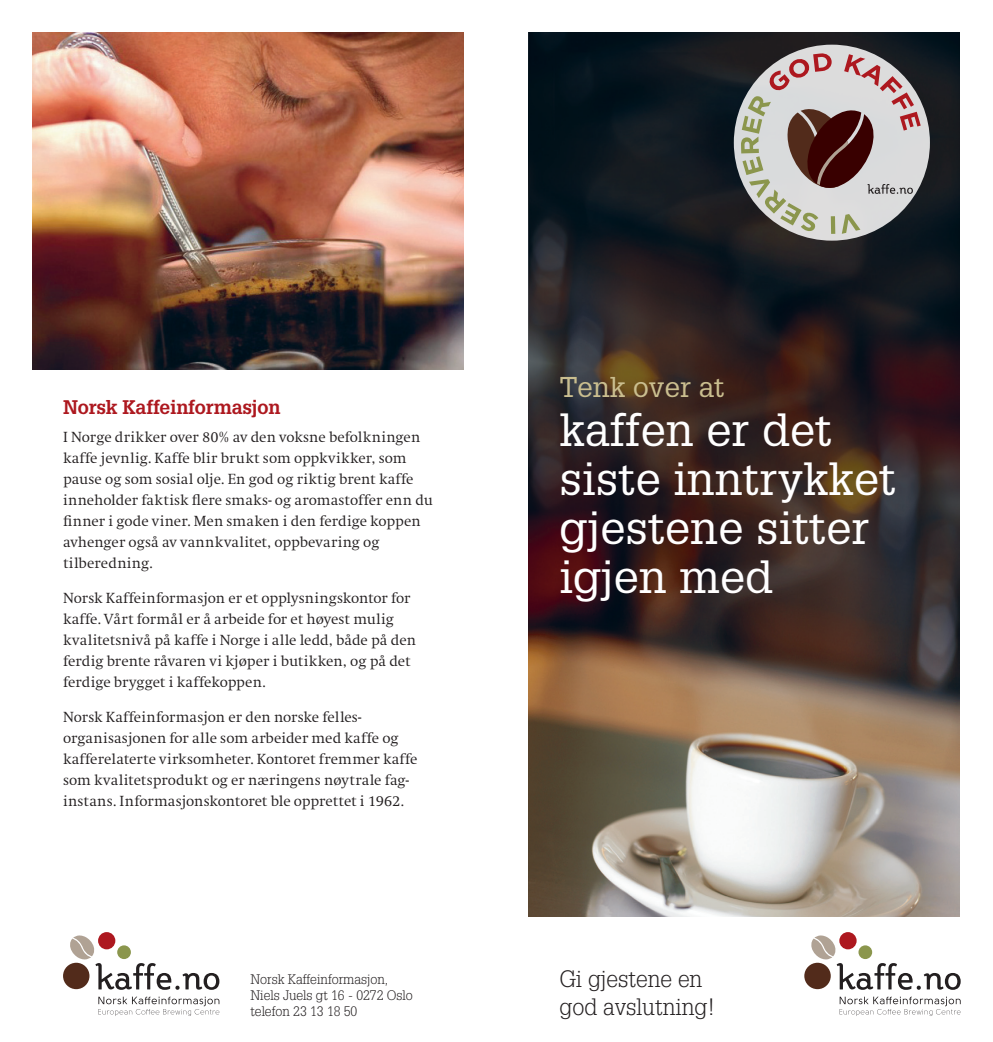
<style>
.page{position:relative;width:993px;height:1042px;background:#fff}
.page>*{position:absolute;margin:0;border:0;box-sizing:border-box;transform-origin:0 0}
.t1{font:45.5px/49px "Glypha";color:#fff}
.t2{font:28px "Glypha";color:#cabe8f}
.t3{font:300 23.1px/27.8px "Glypha";color:#231f20}
.t4{font:700 19.25px "Glypha";letter-spacing:-.01em;color:#ad181f}
.t5{font:300 15.22px/21px "Swift";letter-spacing:.005em;color:#231f20}
.t6{font:300 13.47px/16.1px "Glypha";color:#231f20}
</style>
<div class="page">
<img style="left:528px;top:32px;width:430px;height:884px">
<svg style="left:804px;top:963px;width:26px;height:26px"></svg>
<svg style="left:810px;top:933px;width:150px;height:57px"></svg>
<svg style="left:839px;top:996px;width:121px;height:20px"></svg>
<div style="left:63px;top:963px;width:26px;height:26px;background:#522b1b;border-radius:50%"></div>
<svg style="left:69px;top:933px;width:150px;height:57px"></svg>
<svg style="left:98px;top:996px;width:121px;height:20px"></svg>
<img style="left:33px;top:32px;width:430px;height:338px">
<svg style="left:733px;top:45px;width:196px;height:196px;background:#cfd0d1"></svg>
<svg style="left:740px;top:53px;width:180px;height:181px;background:#a49894"></svg>
<p class="t4" style="left:63px;top:395px;width:219px">Norsk Kaffeinformasjon</p>
<p class="t5" style="left:63px;top:427px;width:371px">I Norge drikker over 80% av den voksne befolkningen kaffe jevnlig. Kaffe blir brukt som oppkvikker, som pause og som sosial olje. En god og riktig brent kaffe inneholder faktisk flere smaks- og aromastoffer enn du finner i gode viner. Men smaken i den ferdige koppen avhenger også av vannkvalitet, oppbevaring og tilberedning.</p>
<p class="t5" style="left:63px;top:588px;width:354px">Norsk Kaffeinformasjon er et opplysningskontor for kaffe. Vårt formål er å arbeide for et høyest mulig kvalitetsnivå på kaffe i Norge i alle ledd, både på den ferdig brente råvaren vi kjøper i butikken, og på det ferdige brygget i kaffekoppen.</p>
<p class="t5" style="left:63px;top:707px;width:356px">Norsk Kaffeinformasjon er den norske felles&shy;organisasjonen for alle som arbeider med kaffe og kafferelaterte virksomheter. Kontoret fremmer kaffe som kvalitetsprodukt og er næringens nøytrale fag&shy;instans. Informasjonskontoret ble opprettet i 1962.</p>
<p class="t6" style="left:250px;top:971px;width:164px">Norsk Kaffeinformasjon,<br>Niels Juels gt 16 - 0272 Oslo telefon 23 13 18 50</p>
<h2 class="t2" style="left:559px;top:370px;width:166px">Tenk over at</h2>
<h1 class="t1" style="left:559px;top:404px;width:338px">kaffen er det siste inntrykket gjestene sitter igjen med</h1>
<h3 class="t3" style="left:559px;top:965px;width:157px">Gi gjestene en god avslutning!</h3>
</div>
